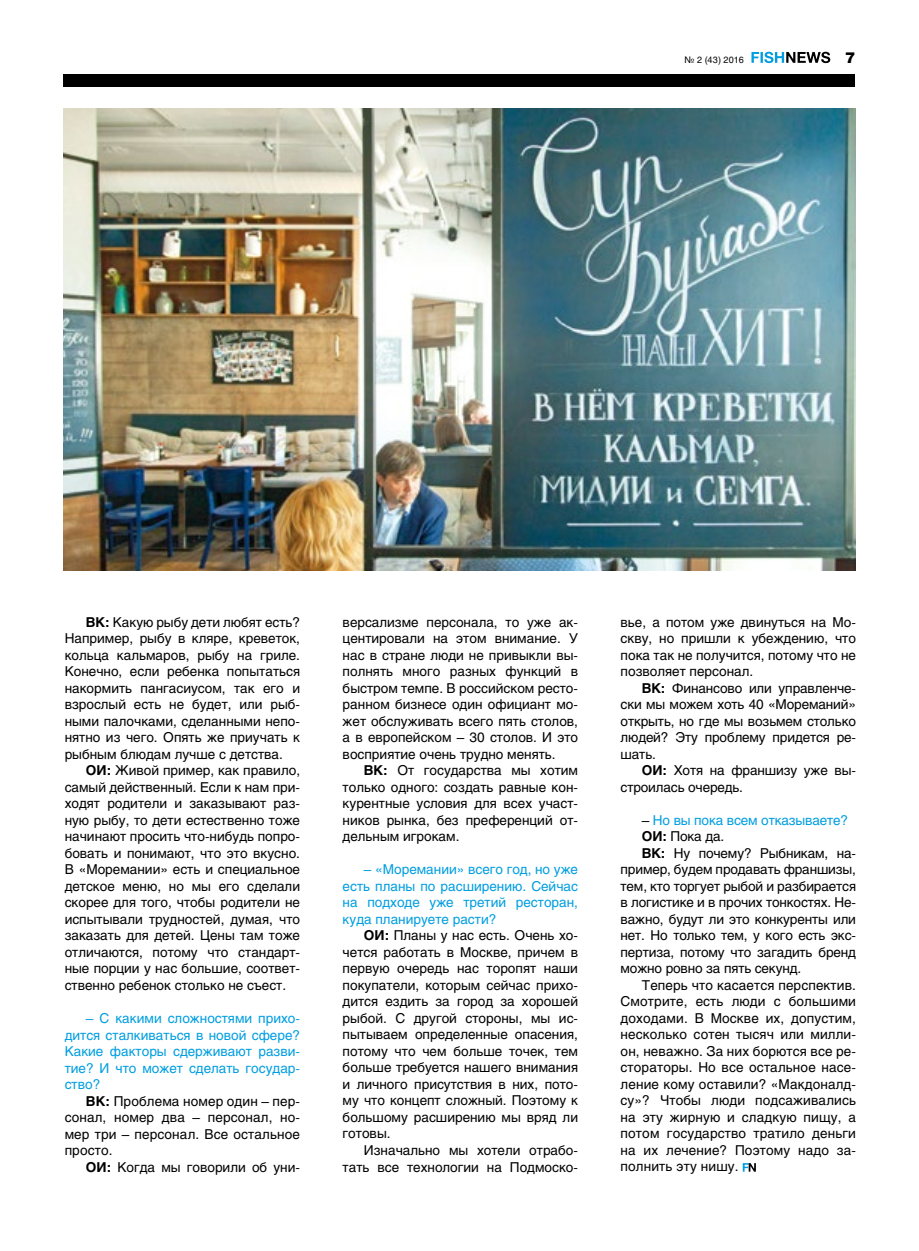
<style>
.page{position:relative;width:919px;height:1251px;background:#fff}
.page>*{position:absolute;margin:0;border:0;box-sizing:border-box;transform-origin:0 0}
.t1{font:15px "Helios Black C";color:#000}
.t2{font:13.5px/16.5px "Helios C";color:#000;text-align:justify}
.t3{font:13.5px/16.5px "Helios C";color:#009ee0;text-align:justify}
.t4{font:9px "Helios C";letter-spacing:.01em;color:#000}
.s1{font-weight:700}
.s2{color:#000}
</style>
<div class="page">
<div style="left:63px;top:74px;width:791px;height:13px;background:#000"></div>
<svg style="left:742px;top:1163px;width:13px;height:8px"></svg>
<svg style="left:751px;top:52px;width:79px;height:11px"></svg>
<img style="left:64px;top:108px;width:791px;height:462px">
<p class="t4" style="left:684px;top:54px;width:61px">№ 2 (43) 2016</p>
<p class="t1" style="left:845px;top:48px;width:12px">7</p>
<p class="t2" style="left:65px;top:613px;width:237px;text-indent:21px"><span class="s1">ВК:</span> Какую рыбу дети любят есть?<br>Например, рыбу в кляре, креветок, кольца кальмаров, рыбу на гриле.<br>Конечно, если ребенка попытаться накормить пангасиусом, так его и взрослый есть не будет, или рыб&shy;ными палочками, сделанными непо&shy;нятно из чего. Опять же приучать к рыбным блюдам лучше с детства.</p>
<p class="t2" style="left:65px;top:762px;width:237px;text-indent:21px"><span class="s1">ОИ:</span> Живой пример, как правило, самый действенный. Если к нам при&shy;ходят родители и заказывают раз&shy;ную рыбу, то дети естественно тоже начинают просить что-нибудь попро&shy;бовать и понимают, что это вкусно.<br>В «Моремании» есть и специальное детское меню, но мы его сделали скорее для того, чтобы родители не испытывали трудностей, думая, что заказать для детей. Цены там тоже отличаются, потому что стандарт&shy;ные порции у нас большие, соответ&shy;ственно ребенок столько не съест.</p>
<p class="t3" style="left:65px;top:1009px;width:237px;text-indent:21px">– С какими сложностями прихо&shy;дится сталкиваться в новой сфере?<br>Какие факторы сдерживают разви&shy;тие? И что может сделать государ&shy;ство?</p>
<p class="t2" style="left:65px;top:1092px;width:237px;text-indent:21px"><span class="s1">ВК:</span> Проблема номер один – пер&shy;сонал, номер два – персонал, но&shy;мер три – персонал. Все остальное просто.</p>
<p class="t2" style="left:86px;top:1158px;width:216px"><span class="s1">ОИ:</span> Когда мы говорили об уни-</p>
<p class="t2" style="left:342px;top:613px;width:237px">версализме персонала, то уже ак&shy;центировали на этом внимание. У нас в стране люди не привыкли вы&shy;полнять много разных функций в быстром темпе. В российском ресто&shy;ранном бизнесе один официант мо&shy;жет обслуживать всего пять столов, а в европейском – 30 столов. И это восприятие очень трудно менять.</p>
<p class="t2" style="left:342px;top:762px;width:237px;text-indent:21px"><span class="s1">ВК:</span> От государства мы хотим только одного: создать равные кон&shy;курентные условия для всех участ&shy;ников рынка, без преференций от&shy;дельным игрокам.</p>
<p class="t3" style="left:342px;top:861px;width:237px;text-indent:21px">– «Моремании» всего год, но уже есть планы по расширению. Сейчас на подходе уже третий ресторан, куда планируете расти?</p>
<p class="t2" style="left:342px;top:927px;width:237px;text-indent:21px"><span class="s1">ОИ:</span> Планы у нас есть. Очень хо&shy;чется работать в Москве, причем в первую очередь нас торопят наши покупатели, которым сейчас прихо&shy;дится ездить за город за хорошей рыбой. С другой стороны, мы ис&shy;пытываем определенные опасения, потому что чем больше точек, тем больше требуется нашего внимания и личного присутствия в них, пото&shy;му что концепт сложный. Поэтому к большому расширению мы вряд ли готовы.</p>
<p class="t2" style="left:342px;top:1141px;width:237px;text-align:right">Изначально мы хотели отрабо&shy;тать все технологии на Подмоско-</p>
<p class="t2" style="left:620px;top:613px;width:237px">вье, а потом уже двинуться на Мо&shy;скву, но пришли к убеждению, что пока так не получится, потому что не позволяет персонал.</p>
<p class="t2" style="left:620px;top:679px;width:237px;text-indent:21px"><span class="s1">ВК:</span> Финансово или управленче&shy;ски мы можем хоть 40 «Мореманий» открыть, но где мы возьмем столько людей? Эту проблему придется ре&shy;шать.</p>
<p class="t2" style="left:620px;top:761px;width:237px;text-indent:21px"><span class="s1">ОИ:</span> Хотя на франшизу уже вы&shy;строилась очередь.</p>
<p class="t3" style="left:641px;top:811px;width:208px"><span class="s2">–</span> Но вы пока всем отказываете?</p>
<p class="t2" style="left:641px;top:827px;width:84px"><span class="s1">ОИ:</span> Пока да.</p>
<p class="t2" style="left:641px;top:844px;width:216px"><span class="s1">ВК:</span> Ну почему? Рыбникам, на-</p>
<p class="t2" style="left:620px;top:860px;width:237px">пример, будем продавать франшизы,</p>
<p class="t2" style="left:620px;top:877px;width:237px">тем, кто торгует рыбой и разбирается</p>
<p class="t2" style="left:620px;top:893px;width:237px">в логистике и в прочих тонкостях. Не-</p>
<p class="t2" style="left:620px;top:910px;width:237px">важно, будут ли это конкуренты или</p>
<p class="t2" style="left:620px;top:926px;width:237px">нет. Но только тем, у кого есть экс-</p>
<p class="t2" style="left:620px;top:943px;width:237px">пертиза, потому что загадить бренд</p>
<p class="t2" style="left:620px;top:959px;width:182px">можно ровно за пять секунд.</p>
<p class="t2" style="left:641px;top:976px;width:216px">Теперь что касается перспектив.</p>
<p class="t2" style="left:620px;top:992px;width:237px">Смотрите, есть люди с большими</p>
<p class="t2" style="left:620px;top:1009px;width:237px">доходами. В Москве их, допустим,</p>
<p class="t2" style="left:620px;top:1025px;width:237px">несколько сотен тысяч или милли-</p>
<p class="t2" style="left:620px;top:1042px;width:237px">он, неважно. За них борются все ре-</p>
<p class="t2" style="left:620px;top:1058px;width:237px">стораторы. Но все остальное насе-</p>
<p class="t2" style="left:620px;top:1075px;width:237px">ление кому оставили? «Макдоналд-</p>
<p class="t2" style="left:620px;top:1091px;width:237px">су»? Чтобы люди подсаживались</p>
<p class="t2" style="left:620px;top:1108px;width:237px">на эту жирную и сладкую пищу, а</p>
<p class="t2" style="left:620px;top:1124px;width:237px">потом государство тратило деньги</p>
<p class="t2" style="left:620px;top:1141px;width:237px">на их лечение? Поэтому надо за-</p>
<p class="t2" style="left:620px;top:1157px;width:120px">полнить эту нишу.</p>
</div>
